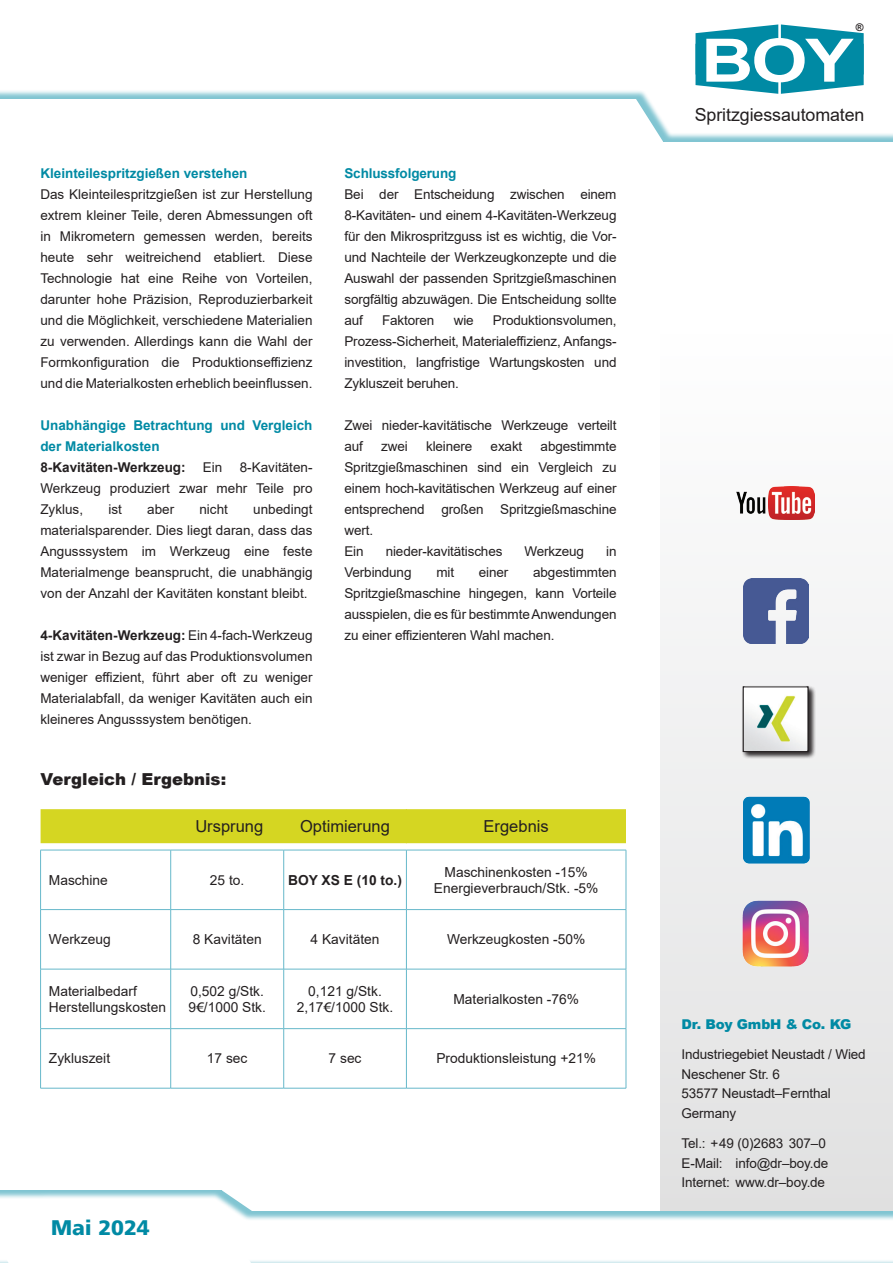
<style>
.page{position:relative;width:893px;height:1263px;background:#fff}
.page>*{position:absolute;margin:0;border:0;box-sizing:border-box;transform-origin:0 0}
.t1{font:700 60px "Arial";color:#fff;scale:1.21 1}
.t2{font:900 21px "Frutiger LT";color:#008aa4}
.t3{font:17.85px "Arial";letter-spacing:-.005em;color:#231f20}
.t4{font:16.5px "Arial";color:#231f20}
.t5{font:900 16.5px "Arial";color:#231f20}
.t6{font:13.8px/16.5px "Arial";color:#231f20;text-align:center}
.t7{font:700 13.8px "Arial";color:#231f20}
.t8{font:13.5px/21px "Arial";letter-spacing:-.01em;color:#231f20;text-align:justify}
.t9{font:700 13.5px/21px "Arial";color:#008aa4}
.t10{font:700 13.5px "Arial";color:#231f20}
.t11{font:900 13.5px "Arial";letter-spacing:-.01em;color:#008aa4}
.t12{font:700 10.5px "Arial";color:#231f20}
.s1{font-weight:700}
.s2{font-family:"Frutiger"}
</style>
<div class="page">
<svg style="left:609px;top:24px;width:255px;height:118px"></svg>
<div style="left:777px;top:44px;width:5px;height:33px;background:#008aa4"></div>
<div style="left:660px;top:318px;width:233px;height:945px;background:linear-gradient(to bottom,#fefefe,#dfdfe0)"></div>
<div style="left:0;top:1188px;width:893px;height:75px;background:#008aa4;opacity:.5"></div>
<svg style="left:0;top:1190px;width:301px;height:73px"></svg>
<img style="left:739px;top:793px;width:73px;height:73px">
<img style="left:742px;top:900px;width:67px;height:66px">
<img style="left:743px;top:578px;width:65px;height:65px">
<div style="left:741px;top:685px;width:75px;height:74px;background:#231f20;opacity:.75"></div>
<div style="left:743px;top:687px;width:65px;height:65px;border:1px solid #231f20"></div>
<img style="left:737px;top:487px;width:77px;height:32px">
<div style="left:41px;top:809px;width:585px;height:34px;background:#d5d622"></div>
<hr style="left:40px;top:850px;width:131px;height:1px;background:#66b8ca">
<hr style="left:40px;top:850px;width:1px;height:59px;background:#66b8ca">
<hr style="left:171px;top:850px;width:113px;height:1px;background:#66b8ca">
<hr style="left:170px;top:850px;width:1px;height:59px;background:#66b8ca">
<hr style="left:407px;top:850px;width:219px;height:1px;background:#66b8ca">
<hr style="left:626px;top:850px;width:1px;height:59px;background:#66b8ca">
<hr style="left:40px;top:909px;width:131px;height:1px;background:#66b8ca">
<hr style="left:40px;top:910px;width:1px;height:59px;background:#66b8ca">
<hr style="left:171px;top:909px;width:113px;height:1px;background:#66b8ca">
<hr style="left:170px;top:910px;width:1px;height:59px;background:#66b8ca">
<hr style="left:283px;top:910px;width:1px;height:59px;background:#66b8ca">
<hr style="left:407px;top:909px;width:219px;height:1px;background:#66b8ca">
<hr style="left:406px;top:910px;width:1px;height:59px;background:#66b8ca">
<hr style="left:626px;top:910px;width:1px;height:59px;background:#66b8ca">
<hr style="left:40px;top:969px;width:131px;height:1px;background:#66b8ca">
<hr style="left:40px;top:969px;width:1px;height:59px;background:#66b8ca">
<hr style="left:171px;top:969px;width:113px;height:1px;background:#66b8ca">
<hr style="left:170px;top:969px;width:1px;height:59px;background:#66b8ca">
<hr style="left:284px;top:969px;width:122px;height:1px;background:#66b8ca">
<hr style="left:283px;top:969px;width:1px;height:59px;background:#66b8ca">
<hr style="left:406px;top:969px;width:220px;height:1px;background:#66b8ca">
<hr style="left:406px;top:969px;width:1px;height:59px;background:#66b8ca">
<hr style="left:626px;top:969px;width:1px;height:59px;background:#66b8ca">
<hr style="left:40px;top:1028px;width:131px;height:1px;background:#66b8ca">
<hr style="left:40px;top:1029px;width:1px;height:59px;background:#66b8ca">
<hr style="left:171px;top:1028px;width:113px;height:1px;background:#66b8ca">
<hr style="left:170px;top:1029px;width:1px;height:59px;background:#66b8ca">
<hr style="left:284px;top:1028px;width:122px;height:1px;background:#66b8ca">
<hr style="left:283px;top:1029px;width:1px;height:59px;background:#66b8ca">
<hr style="left:40px;top:1088px;width:131px;height:1px;background:#66b8ca">
<hr style="left:171px;top:1088px;width:113px;height:1px;background:#66b8ca">
<hr style="left:284px;top:1088px;width:122px;height:1px;background:#66b8ca">
<hr style="left:406px;top:809px;width:1px;height:34px;background:#d5d622">
<hr style="left:284px;top:850px;width:123px;height:1px;background:#66b8ca">
<hr style="left:283px;top:850px;width:1px;height:59px;background:#66b8ca">
<hr style="left:406px;top:850px;width:1px;height:59px;background:#66b8ca">
<hr style="left:284px;top:909px;width:123px;height:1px;background:#66b8ca">
<hr style="left:406px;top:1028px;width:220px;height:1px;background:#66b8ca">
<hr style="left:406px;top:1029px;width:1px;height:59px;background:#66b8ca">
<hr style="left:626px;top:1029px;width:1px;height:59px;background:#66b8ca">
<hr style="left:406px;top:1088px;width:220px;height:1px;background:#66b8ca">
<p class="t9" style="left:40px;top:163px;width:209px">Kleinteilespritzgießen verstehen</p>
<p class="t8" style="left:40px;top:184px;width:274px">Das Kleinteilespritzgießen ist zur Herstellung extrem kleiner Teile, deren Abmessungen oft in Mikrometern gemessen werden, bereits heute sehr weitreichend etabliert. Diese Technologie hat eine Reihe von Vorteilen, darunter hohe Präzision, Reproduzierbarkeit und die Möglichkeit, verschiedene Materialien zu verwenden. Allerdings kann die Wahl der Formkonfiguration die Produktionseffizienz und die Materialkosten erheblich beeinflussen.</p>
<p class="t9" style="left:40px;top:415px;width:274px">Unabhängige Betrachtung und Vergleich der Materialkosten</p>
<p class="t10" style="left:40px;top:458px;width:147px">8-Kavitäten-Werkzeug:</p>
<p class="t8" style="left:203px;top:457px;width:21px">Ein</p>
<p class="t8" style="left:40px;top:457px;width:274px;text-indent:199px">8-Kavitäten-Werkzeug produziert zwar mehr Teile pro Zyklus,</p>
<p class="t8" style="left:40px;top:499px;width:274px;text-indent:213px">unbedingt materialsparender. Dies liegt daran, dass das Angusssystem im Werkzeug eine feste Materialmenge beansprucht, die unabhängig von der Anzahl der Kavitäten konstant bleibt.</p>
<p class="t8" style="left:40px;top:625px;width:274px"><span class="s1">4-Kavitäten-Werkzeug:</span> Ein 4-fach-Werkzeug ist zwar in Bezug auf das Produktionsvolumen weniger effizient, führt aber oft zu weniger Materialabfall, da weniger Kavitäten auch ein kleineres Angusssystem benötigen.</p>
<p class="t8" style="left:108px;top:499px;width:15px">ist</p>
<p class="t8" style="left:147px;top:499px;width:29px">aber</p>
<p class="t8" style="left:199px;top:499px;width:30px">nicht</p>
<p class="t9" style="left:344px;top:163px;width:113px">Schlussfolgerung</p>
<p class="t8" style="left:344px;top:184px;width:274px">Bei der Entscheidung zwischen einem 8-Kavitäten- und einem 4-Kavitäten-Werkzeug für den Mikrospritzguss ist es wichtig, die Vor&shy;und Nachteile der Werkzeugkonzepte und die Auswahl der passenden Spritzgießmaschinen sorgfältig abzuwägen. Die Entscheidung sollte auf</p>
<p class="t8" style="left:344px;top:310px;width:274px;text-indent:148px">Produktionsvolumen, Prozess-Sicherheit, Materialeffizienz, Anfangs&shy;investition, langfristige Wartungskosten und Zykluszeit beruhen.</p>
<p class="t8" style="left:344px;top:415px;width:274px">Zwei nieder-kavitätische Werkzeuge verteilt auf</p>
<p class="t8" style="left:382px;top:310px;width:54px">Faktoren</p>
<p class="t8" style="left:454px;top:310px;width:21px">wie</p>
<p class="t8" style="left:344px;top:436px;width:274px;text-align:left;text-indent:196px">abgestimmte<br>Spritzgießmaschinen sind ein Vergleich zu einem hoch-kavitätischen Werkzeug auf einer entsprechend großen Spritzgießmaschine wert.<br>Ein</p>
<p class="t8" style="left:381px;top:436px;width:28px">zwei</p>
<p class="t8" style="left:426px;top:436px;width:48px">kleinere</p>
<p class="t8" style="left:491px;top:436px;width:33px">exakt</p>
<p class="t8" style="left:386px;top:541px;width:118px">nieder-kavitätisches</p>
<p class="t8" style="left:524px;top:541px;width:61px">Werkzeug</p>
<p class="t8" style="left:606px;top:541px;width:12px">in</p>
<p class="t8" style="left:344px;top:562px;width:69px">Verbindung</p>
<p class="t8" style="left:436px;top:562px;width:19px">mit</p>
<p class="t8" style="left:479px;top:562px;width:31px">einer</p>
<p class="t8" style="left:344px;top:562px;width:274px;text-indent:189px">abgestimmten Spritzgießmaschine hingegen, kann Vorteile ausspielen, die es für bestimmte Anwendungen zu einer effizienteren Wahl machen.</p>
<p class="t5" style="left:40px;top:767px;width:187px">Vergleich / Ergebnis:</p>
<p class="t4" style="left:195px;top:815px;width:69px">Ursprung</p>
<p class="t4" style="left:300px;top:815px;width:91px">Optimierung</p>
<p class="t4" style="left:484px;top:815px;width:67px">Ergebnis</p>
<p class="t6" style="left:49px;top:872px;width:60px">Maschine</p>
<p class="t6" style="left:210px;top:872px;width:36px">25 to.</p>
<p class="t7" style="left:288px;top:870px;width:115px">BOY XS E (10 to.)</p>
<p class="t6" style="left:434px;top:863px;width:166px">Maschinenkosten -15%<br>Energieverbrauch/Stk. -5%</p>
<p class="t6" style="left:49px;top:931px;width:63px">Werkzeug</p>
<p class="t6" style="left:193px;top:931px;width:70px">8 Kavitäten</p>
<p class="t6" style="left:311px;top:931px;width:70px">4 Kavitäten</p>
<p class="t6" style="left:447px;top:931px;width:140px">Werkzeugkosten -50%</p>
<p class="t6" style="left:49px;top:982px;width:119px;text-align:left">Materialbedarf<br>Herstellungskosten</p>
<p class="t6" style="left:189px;top:982px;width:79px;text-align:left">0,502 g/Stk.<br>9<span class="s2">€</span>/1000 Stk.</p>
<p class="t6" style="left:297px;top:982px;width:98px">0,121 g/Stk.<br>2,17<span class="s2">€</span>/1000 Stk.</p>
<p class="t6" style="left:453px;top:991px;width:127px">Materialkosten -76%</p>
<p class="t6" style="left:49px;top:1050px;width:63px">Zykluszeit</p>
<p class="t6" style="left:207px;top:1050px;width:42px">17 sec</p>
<p class="t6" style="left:329px;top:1050px;width:34px">7 sec</p>
<p class="t6" style="left:436px;top:1050px;width:161px">Produktionsleistung +21%</p>
<h2 class="t2" style="left:51px;top:1215px;width:100px">Mai 2024</h2>
<p class="t12" style="left:856px;top:20px;width:9px">®</p>
<h1 class="t1" style="left:701px;top:18px;width:128px">BOY</h1>
<h3 class="t3" style="left:695px;top:103px;width:171px">Spritzgiessautomaten</h3>
<p class="t11" style="left:681px;top:1014px;width:172px">Dr. Boy GmbH &amp; Co. KG</p>
<p class="t8" style="left:681px;top:1044px;width:186px;line-height:19.8px;text-align:left">Industriegebiet Neustadt / Wied<br>Neschener Str. 6<br>53577 Neustadt–Fernthal<br>Germany</p>
<p class="t8" style="left:681px;top:1133px;width:148px;line-height:19.8px;text-align:left">Tel.: +49 (0)2683 307–0<br>E-Mail: info@dr–boy.de<br>Internet: www.dr–boy.de</p>
</div>
